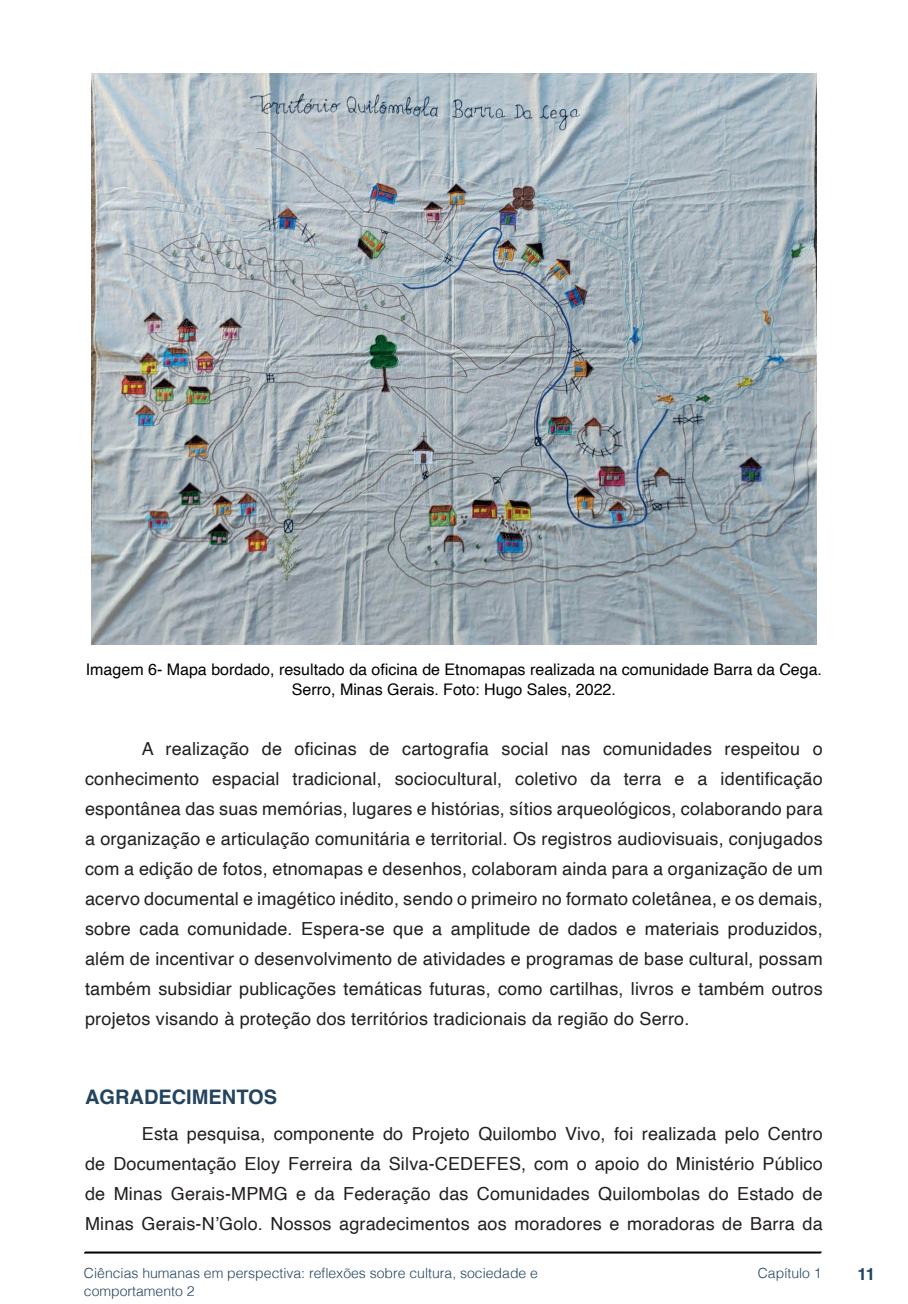
<style>
.page{position:relative;width:908px;height:1304px;background:#fff}
.page>*{position:absolute;margin:0;border:0;box-sizing:border-box;transform-origin:0 0}
.t1{font:700 20px "Helvetica";color:#23445f}
.t2{font:18px/30px "Helvetica";letter-spacing:.01em;color:#231f20;text-align:justify}
.t3{font:700 16.8px "Helvetica";color:#23445f}
.t4{font:16px/19.2px "Helvetica";color:#000;text-align:center}
.t5{font:300 14px/18px "Helvetica";color:#23445f}
</style>
<div class="page">
<svg style="left:84px;top:1251px;width:737px;height:3px;background:#515151"></svg>
<img style="left:91px;top:74px;width:725px;height:571px">
<p class="t4" style="left:86px;top:661px;width:737px">Imagem 6- Mapa bordado, resultado da oficina de Etnomapas realizada na comunidade Barra da Cega.<br>Serro, Minas Gerais. Foto: Hugo Sales, 2022.</p>
<p class="t2" style="left:85px;top:734px;width:738px;text-indent:57px">A realização de oficinas de cartografia social nas comunidades respeitou o conhecimento espacial tradicional, sociocultural, coletivo da terra e a identificação espontânea das suas memórias, lugares e histórias, sítios arqueológicos, colaborando para a organização e articulação comunitária e territorial. Os registros audiovisuais, conjugados com a edição de fotos, etnomapas e desenhos, colaboram ainda para a organização de um acervo documental e imagético inédito, sendo o primeiro no formato coletânea, e os demais, sobre cada comunidade. Espera-se que a amplitude de dados e materiais produzidos, além de incentivar o desenvolvimento de atividades e programas de base cultural, possam também subsidiar publicações temáticas futuras, como cartilhas, livros e também outros projetos visando à proteção dos territórios tradicionais da região do Serro.</p>
<p class="t1" style="left:85px;top:1085px;width:193px">AGRADECIMENTOS</p>
<p class="t2" style="left:85px;top:1119px;width:738px;text-indent:57px">Esta pesquisa, componente do Projeto Quilombo Vivo, foi realizada pelo Centro de Documentação Eloy Ferreira da Silva-CEDEFES, com o apoio do Ministério Público de Minas Gerais-MPMG e da Federação das Comunidades Quilombolas do Estado de Minas Gerais-N’Golo. Nossos agradecimentos aos moradores e moradoras de Barra da</p>
<p class="t5" style="left:84px;top:1263px;width:455px">Ciências humanas em perspectiva: reflexões sobre cultura, sociedade e comportamento 2</p>
<p class="t5" style="left:757px;top:1263px;width:65px">Capítulo 1</p>
<p class="t3" style="left:857px;top:1264px;width:19px">11</p>
</div>
